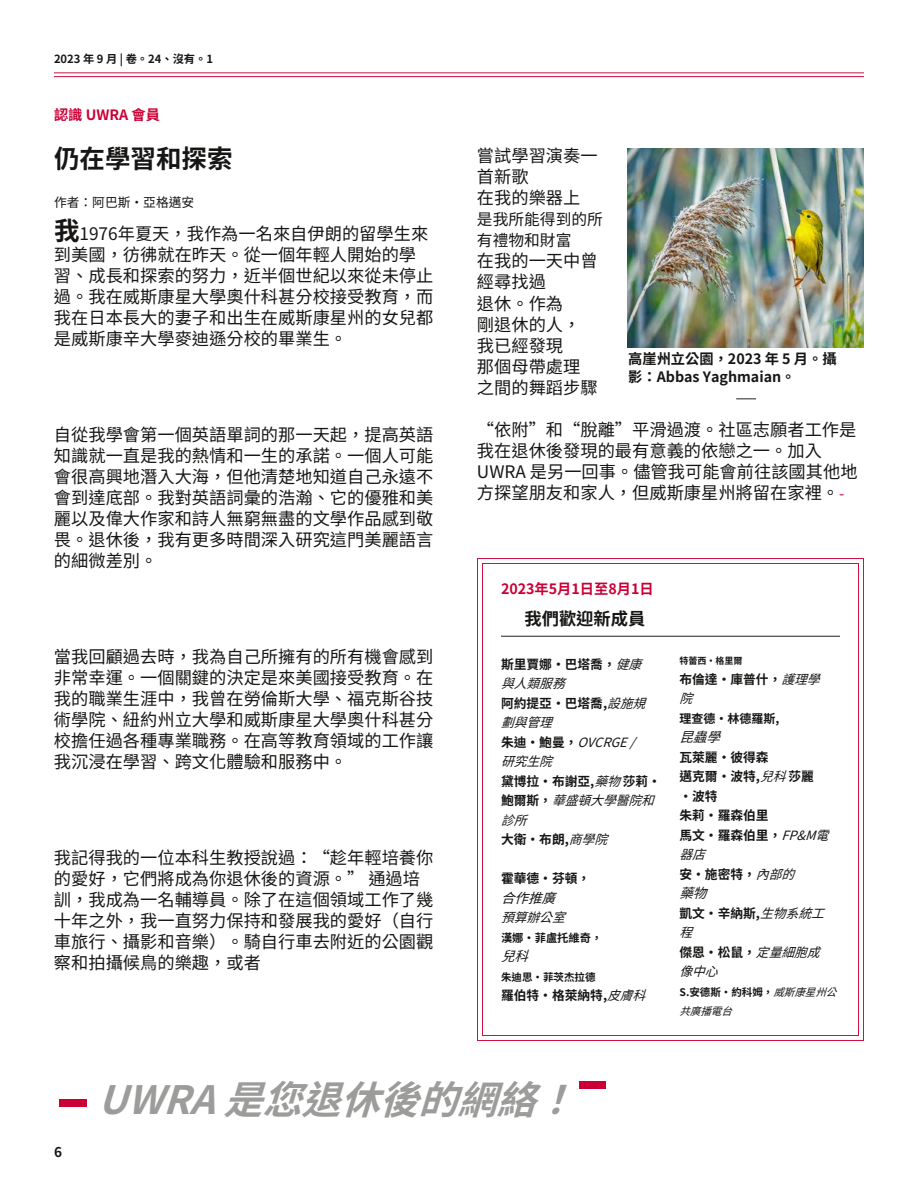
<style>
.page{position:relative;width:918px;height:1188px;background:#fff}
.page>*{position:absolute;margin:0;border:0;box-sizing:border-box;transform-origin:0 0}
.t1{font:108px "Noto Sans CJ Ktc";color:#ca0036}
.t2{font:102px "Noto Sans CJ Ktc";color:#ca0036}
.t3{font:italic 700 39px "Noto Sans CJ Ktc";color:#9c9c9b}
.t4{font:700 25.5px "Noto Sans CJ Ktc";color:#171615}
.t5{font:17.25px/21px "Noto Sans CJ Ktc";color:#171615}
.t6{font:700 17.25px "Noto Sans CJ Ktc";color:#171615}
.t7{font:15.75px/21px "Noto Sans CJ Ktc";color:#171615}
.t8{font:700 14.25px/18px "Noto Sans CJ Ktc";color:#171615}
.t9{font:700 14.25px "Noto Sans CJ Ktc";color:#ca0036}
.t10{font:italic 13.5px "Noto Sans CJ Ktc";color:#171615}
.t11{font:700 13.5px "Noto Sans CJ Ktc";color:#171615}
.t12{font:700 12.75px/19.5px "Noto Sans CJ Ktc";color:#171615}
.t13{font:italic 12.75px/19.5px "Noto Sans CJ Ktc";color:#171615}
.t14{font:12.75px "Noto Sans CJ Ktc";color:#171615}
.t15{font:700 12px "Noto Sans CJ Ktc";color:#171615}
.t16{font:700 11.25px "Noto Sans CJ Ktc";color:#171615}
.t17{font:italic 10.5px/19.5px "Noto Sans CJ Ktc";color:#171615}
.t18{font:700 10.5px "Noto Sans CJ Ktc";color:#171615}
.t19{font:700 9px "Noto Sans CJ Ktc";color:#171615}
.s1{font-size:15px;color:#ca0036}
.s2{font-weight:700;font-size:25.5px}
.s3{font-weight:400;font-style:italic}
.s4{font-weight:700;font-style:normal}
</style>
<div class="page">
<hr style="left:54px;top:72px;width:810px;height:1px;background:#cd1141">
<hr style="left:54px;top:76px;width:810px;height:1px;background:#cd1141">
<svg style="left:477px;top:558px;width:387px;height:483px"></svg>
<img style="left:627px;top:148px;width:237px;height:200px">
<svg style="left:736px;top:398px;width:20px;height:1px"></svg>
<p class="t16" style="left:54px;top:50px;width:161px">2023 年 9 ⽉ | 卷。24、沒有。1</p>
<p class="t9" style="left:54px;top:103px;width:108px">認識 UWRA 會員</p>
<h3 class="t4" style="left:54px;top:138px;width:180px">仍在學習和探索</h3>
<p class="t5" style="left:477px;top:144px;width:122px">嘗試學習演奏⼀ ⾸新歌<br>在我的樂器上</p>
<p class="t7" style="left:477px;top:208px;width:127px">是我所能得到的所有禮物和財富</p>
<p class="t5" style="left:477px;top:249px;width:122px">在我的⼀天中曾經尋找過<br>退休。作為<br>剛退休的⼈，我已經發現<br>那個⺟帶處理之間的舞蹈步驟</p>
<p class="t5" style="left:477px;top:418px;width:382px">“依附”和“脫離”平滑過渡。社區志願者⼯作是我在退休後發現的最有意義的依戀之⼀。加⼊<br>UWRA 是另⼀回事。儘管我可能會前往該國其他地⽅探望朋友和家⼈，但威斯康星州將留在家裡。<span class="s1">-</span></p>
<p class="t14" style="left:54px;top:192px;width:142px">作者：阿巴斯·亞格邁安</p>
<p class="t5" style="left:54px;top:222px;width:381px"><span class="s2">我</span>1976年夏天，我作為⼀名來⾃伊朗的留學⽣來到美國，彷彿就在昨天。從⼀個年輕⼈開始的學習、成⻑和探索的努⼒，近半個世紀以來從未停⽌過。我在威斯康星⼤學奧什科甚分校接受教育，⽽我在⽇本⻑⼤的妻⼦和出⽣在威斯康星州的⼥兒都是威斯康⾟⼤學⿆迪遜分校的畢業⽣。</p>
<p class="t8" style="left:628px;top:349px;width:210px">⾼崖州⽴公園，2023 年 5 ⽉。攝影：Abbas Yaghmaian。</p>
<p class="t5" style="left:54px;top:423px;width:381px;text-align:justify">⾃從我學會第⼀個英語單詞的那⼀天起，提⾼英語知識就⼀直是我的熱情和⼀⽣的承諾。⼀個⼈可能會很⾼興地潛⼊⼤海，但他清楚地知道⾃⼰永遠不會到達底部。我對英語詞彙的浩瀚、它的優雅和美麗以及偉⼤作家和詩⼈無窮無盡的⽂學作品感到敬畏。退休後，我有更多時間深⼊研究這⾨美麗語⾔的細微差別。</p>
<p class="t9" style="left:501px;top:577px;width:154px">2023年5⽉1⽇⾄8⽉1⽇</p>
<p class="t6" style="left:525px;top:605px;width:122px">我們歡迎新成員</p>
<p class="t5" style="left:54px;top:645px;width:381px;text-align:justify">當我回顧過去時，我為⾃⼰所擁有的所有機會感到⾮常幸運。⼀個關鍵的決定是來美國接受教育。在我的職業⽣涯中，我曾在勞倫斯⼤學、福克斯⾕技術學院、紐約州⽴⼤學和威斯康星⼤學奧什科甚分校擔任過各種專業職務。在⾼等教育領域的⼯作讓我沉浸在學習、跨⽂化體驗和服務中。</p>
<p class="t12" style="left:501px;top:654px;width:162px">斯⾥賈娜·巴塔喬，<span class="s3">健康與⼈類服務<br></span>阿約提亞·巴塔喬,<span class="s3">設施規劃與管理<br></span>朱迪·鮑曼，<span class="s3">OVCRGE/研究⽣院<br></span>黛博拉·布謝亞,<span class="s3">藥物</span>莎莉·鮑爾斯，<span class="s3">華盛頓⼤學醫院和診所<br></span>⼤衛·布朗,<span class="s3">商學院</span></p>
<p class="t12" style="left:501px;top:868px;width:91px">霍華德·芬頓，</p>
<p class="t10" style="left:501px;top:887px;width:61px">合作推廣</p>
<p class="t13" style="left:501px;top:907px;width:71px">預算辦公室</p>
<p class="t16" style="left:501px;top:929px;width:103px">漢娜·菲盧托維奇，</p>
<p class="t10" style="left:501px;top:946px;width:34px">兒科</p>
<p class="t18" style="left:501px;top:969px;width:96px">朱迪思·菲茨杰拉德</p>
<p class="t12" style="left:501px;top:985px;width:151px">羅伯特·格萊納特,<span class="s3">⽪膚科</span></p>
<p class="t5" style="left:54px;top:846px;width:381px">我記得我的⼀位本科⽣教授說過：“趁年輕培養你的愛好，它們將成為你退休後的資源。” 通過培訓，我成為⼀名輔導員。除了在這個領域⼯作了幾⼗年之外，我⼀直努⼒保持和發展我的愛好（⾃⾏ ⾞旅⾏、攝影和⾳樂）。騎⾃⾏⾞去附近的公園觀察和拍攝候⿃的樂趣，或者</p>
<p class="t19" style="left:679px;top:654px;width:64px">特蕾西·格⾥爾</p>
<p class="t12" style="left:679px;top:668px;width:147px">布倫達·庫普什，<span class="s3">護理學院</span></p>
<p class="t15" style="left:679px;top:709px;width:101px">理查德·林德羅斯,</p>
<p class="t10" style="left:679px;top:727px;width:48px">昆蟲學</p>
<p class="t12" style="left:679px;top:746px;width:156px">⽡萊麗·彼得森<br>邁克爾·波特,<span class="s3">兒科</span>莎麗<br>·波特<br>朱莉·羅森伯⾥<br>⾺⽂·羅森伯⾥，<span class="s3">FP&amp;M電器店<br></span>安·施密特，<span class="s3">內部的</span></p>
<p class="t10" style="left:679px;top:883px;width:34px">藥物</p>
<p class="t13" style="left:679px;top:902px;width:151px"><span class="s4">凱⽂·⾟納斯,</span>⽣物系統⼯程<br><span class="s4">傑恩·松⿏，</span>定量細胞成像中⼼</p>
<p class="t17" style="left:679px;top:981px;width:163px"><span class="s4">S.安德斯·約科姆，</span>威斯康星州公共廣播電台</p>
<h1 class="t1" style="left:54px;top:1008px;width:39px">-</h1>
<p class="t11" style="left:54px;top:1141px;width:9px">6</p>
<h3 class="t3" style="left:98px;top:1069px;width:495px">UWRA是您退休後的網絡！</h3>
<h2 class="t2" style="left:574px;top:996px;width:37px">-</h2>
</div>
